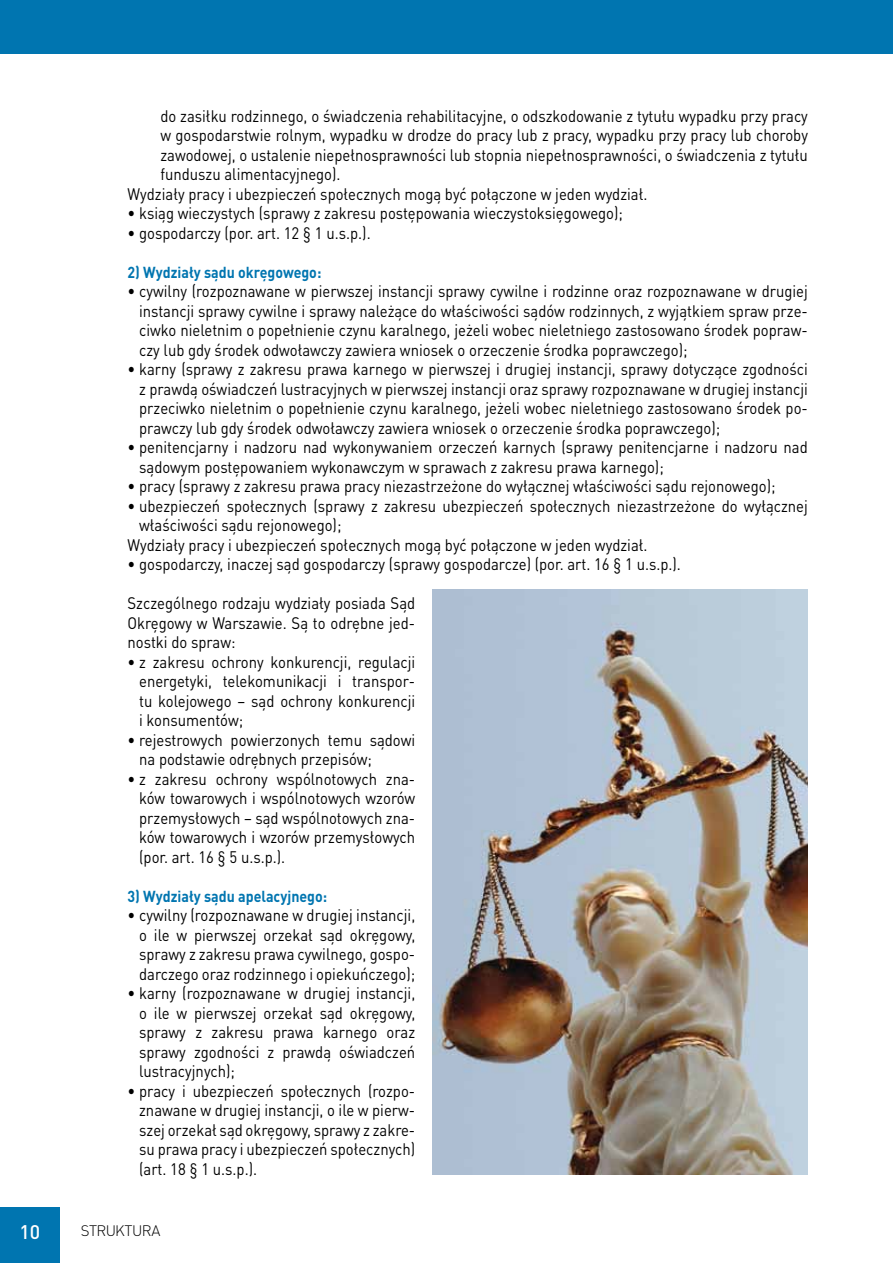
<style>
.page{position:relative;width:893px;height:1263px;background:#fff}
.page>*{position:absolute;margin:0;border:0;box-sizing:border-box;transform-origin:0 0}
.t1{font:500 19.5px "DIN Pro";color:#fff}
.t2{font:16.5px/19.5px "DIN Pro";color:#000;text-align:justify;scale:.9 1}
.t3{font:700 15.75px "DIN Pro";color:#0075b0;scale:.9 1}
.t4{font:300 15px "DIN Pro";letter-spacing:-.035em;color:#000}
</style>
<div class="page">
<div style="left:0;top:1208px;width:60px;height:55px;background:#0075b0"></div>
<div style="left:0;top:0;width:893px;height:53px;background:#0075b0"></div>
<img style="left:432px;top:590px;width:376px;height:585px">
<p class="t1" style="left:19px;top:1219px;width:22px">10</p>
<p class="t2" style="left:160px;top:105px;width:721px">do zasiłku rodzinnego, o świadczenia rehabilitacyjne, o odszkodowanie z tytułu wypadku przy pracy</p>
<p class="t2" style="left:160px;top:125px;width:721px">w gospodarstwie rolnym, wypadku w drodze do pracy lub z pracy, wypadku przy pracy lub choroby</p>
<p class="t2" style="left:160px;top:144px;width:721px">zawodowej, o ustalenie niepełnosprawności lub stopnia niepełnosprawności, o świadczenia z tytułu</p>
<p class="t2" style="left:160px;top:164px;width:202px">funduszu alimentacyjnego).</p>
<p class="t2" style="left:128px;top:183px;width:579px">Wydziały pracy i ubezpieczeń społecznych mogą być połączone w jeden wydział.</p>
<p class="t2" style="left:128px;top:203px;width:552px">• ksiąg wieczystych (sprawy z zakresu postępowania wieczystoksięgowego);</p>
<p class="t2" style="left:128px;top:222px;width:272px">• gospodarczy (por. art. 12 § 1 u.s.p.).</p>
<p class="t3" style="left:128px;top:261px;width:217px">2) Wydziały sądu okręgowego:</p>
<p class="t2" style="left:139px;top:281px;width:745px;text-indent:-12px">• cywilny (rozpoznawane w pierwszej instancji sprawy cywilne i rodzinne oraz rozpoznawane w drugiej instancji sprawy cywilne i sprawy należące do właściwości sądów rodzinnych, z wyjątkiem spraw prze&shy;ciwko nieletnim o popełnienie czynu karalnego, jeżeli wobec nieletniego zastosowano środek popraw&shy;czy lub gdy środek odwoławczy zawiera wniosek o orzeczenie środka poprawczego);</p>
<p class="t2" style="left:139px;top:359px;width:744px;text-indent:-12px">• karny (sprawy z zakresu prawa karnego w pierwszej i drugiej instancji, sprawy dotyczące zgodności z prawdą oświadczeń lustracyjnych w pierwszej instancji oraz sprawy rozpoznawane w drugiej instancji przeciwko nieletnim o popełnienie czynu karalnego, jeżeli wobec nieletniego zastosowano środek po&shy;prawczy lub gdy środek odwoławczy zawiera wniosek o orzeczenie środka poprawczego);</p>
<p class="t2" style="left:139px;top:437px;width:744px;text-indent:-12px">• penitencjarny i nadzoru nad wykonywaniem orzeczeń karnych (sprawy penitencjarne i nadzoru nad sądowym postępowaniem wykonawczym w sprawach z zakresu prawa karnego);</p>
<p class="t2" style="left:128px;top:476px;width:722px">• pracy (sprawy z zakresu prawa pracy niezastrzeżone do wyłącznej właściwości sądu rejonowego);</p>
<p class="t2" style="left:128px;top:495px;width:757px">• ubezpieczeń społecznych (sprawy z zakresu ubezpieczeń społecznych niezastrzeżone do wyłącznej</p>
<p class="t2" style="left:139px;top:515px;width:226px">właściwości sądu rejonowego);</p>
<p class="t2" style="left:128px;top:534px;width:579px">Wydziały pracy i ubezpieczeń społecznych mogą być połączone w jeden wydział.</p>
<p class="t2" style="left:128px;top:554px;width:616px">• gospodarczy, inaczej sąd gospodarczy (sprawy gospodarcze) (por. art. 16 § 1 u.s.p.).</p>
<p class="t2" style="left:128px;top:593px;width:321px">Szczególnego rodzaju wydziały posiada Sąd Okręgowy w Warszawie. Są to odrębne jed&shy;nostki do spraw:</p>
<p class="t2" style="left:139px;top:651px;width:308px;text-indent:-12px">• z zakresu ochrony konkurencji, regulacji energetyki, telekomunikacji i transpor&shy;tu kolejowego – sąd ochrony konkurencji i konsumentów;</p>
<p class="t2" style="left:139px;top:729px;width:308px;text-indent:-12px">• rejestrowych powierzonych temu sądowi na podstawie odrębnych przepisów;</p>
<p class="t2" style="left:139px;top:768px;width:308px;text-indent:-12px">• z zakresu ochrony wspólnotowych zna&shy;ków towarowych i wspólnotowych wzorów przemysłowych – sąd wspólnotowych zna&shy;ków towarowych i wzorów przemysłowych (por. art. 16 § 5 u.s.p.).</p>
<p class="t3" style="left:128px;top:885px;width:223px">3) Wydziały sądu apelacyjnego:</p>
<p class="t2" style="left:139px;top:905px;width:308px;text-indent:-12px">• cywilny (rozpoznawane w drugiej instancji, o ile w pierwszej orzekał sąd okręgowy, sprawy z zakresu prawa cywilnego, gospo&shy;darczego oraz rodzinnego i opiekuńczego);</p>
<p class="t2" style="left:139px;top:983px;width:308px;text-indent:-12px">• karny (rozpoznawane w drugiej instancji, o ile w pierwszej orzekał sąd okręgowy, sprawy z zakresu prawa karnego oraz sprawy zgodności z prawdą oświadczeń lustracyjnych);</p>
<p class="t2" style="left:139px;top:1080px;width:308px;text-indent:-12px">• pracy i ubezpieczeń społecznych (rozpo&shy;znawane w drugiej instancji, o ile w pierw&shy;szej orzekał sąd okręgowy, sprawy z zakre&shy;su prawa pracy i ubezpieczeń społecznych) (art. 18 § 1 u.s.p.).</p>
<p class="t4" style="left:81px;top:1220px;width:81px">STRUKTURA</p>
</div>
